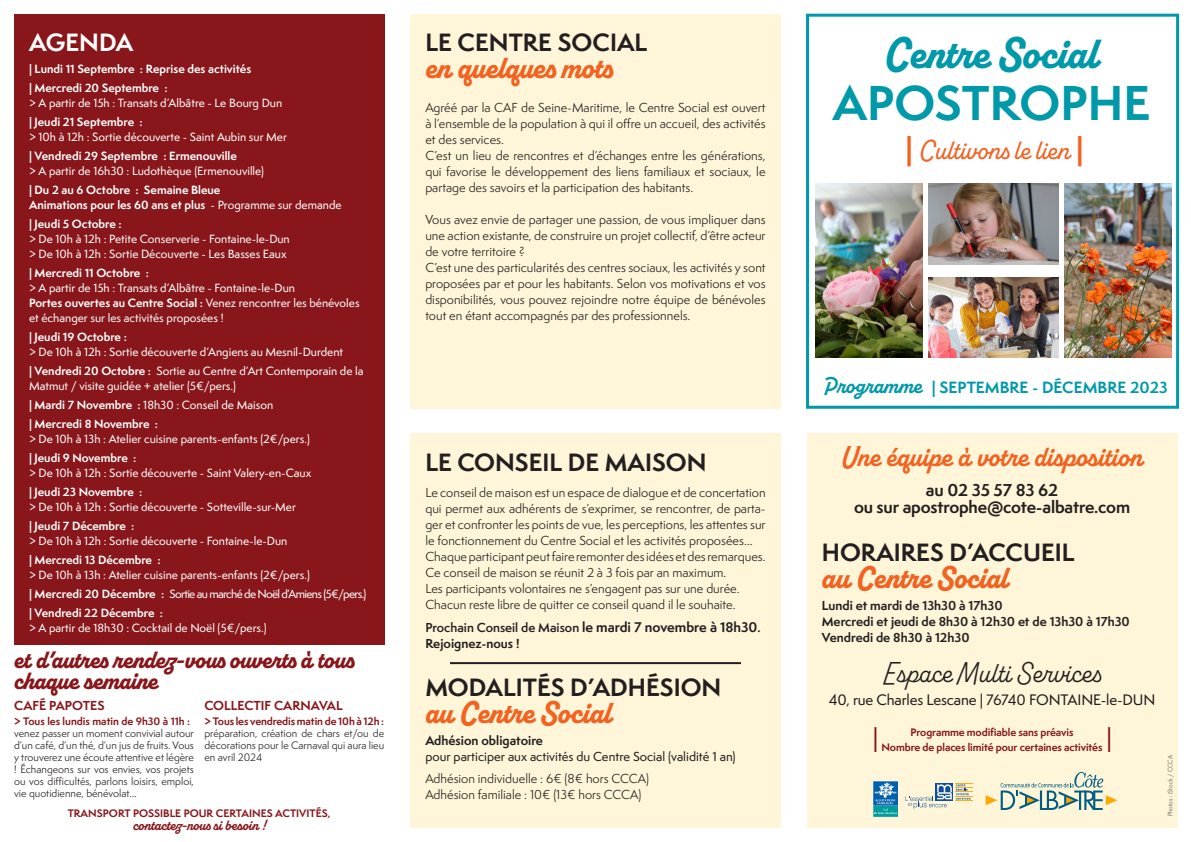
<style>
.page{position:relative;width:1191px;height:842px;background:#fff}
.page>*{position:absolute;margin:0;border:0;box-sizing:border-box;transform-origin:0 0}
.t1{font:800 45px "Alkaline";color:#0099a9}
.t2{font:700 45px "Semplicita Pro";color:#0099a9}
.t3{font:800 32px "Alkaline";color:#f26221}
.t4{font:700 29px "Alkaline";color:#f26221}
.t5{font:29px "Alkaline";color:#231f20}
.t6{font:500 28px "Alkaline";color:#f26221}
.t7{font:800 26px/21px "Alkaline";color:#88161a}
.t8{font:700 23px "Semplicita Pro";color:#231f20}
.t9{font:700 23px "Semplicita Pro";color:#fff}
.t10{font:500 23px "Semplicita Pro";color:#88161a}
.t11{font:700 16px "Semplicita Pro";letter-spacing:-.01em;color:#231f20}
.t12{font:700 15px "Semplicita Pro";color:#0099a9}
.t13{font:700 15px "Alkaline";color:#88161a}
.t14{font:500 14px "Semplicita Pro";letter-spacing:-.01em;color:#231f20}
.t15{font:12px/16px "Semplicita Pro";color:#231f20;text-align:justify}
.t16{font:700 12px "Semplicita Pro";color:#231f20}
.t17{font:500 12px "Semplicita Pro";color:#231f20}
.t18{font:600 12px "Semplicita Pro";color:#231f20}
.t19{font:700 12px "Semplicita Pro";color:#88161a}
.t20{font:500 11px/15px "Semplicita Pro";color:#fff}
.t21{font:700 11px "Semplicita Pro";color:#fff}
.t22{font:500 11px "Semplicita Pro";letter-spacing:-.06em;color:#fff}
.t23{font:10px/12px "Semplicita Pro";color:#231f20;text-align:justify}
.t24{font:700 10px "Semplicita Pro";letter-spacing:-.01em;color:#88161a}
.t25{font:6px "Semplicita Pro";letter-spacing:-.005em;color:#57585a}
.s1{font-weight:500}
.s2{font-weight:700}
.s3{font-weight:700;color:#88161a}
.s4{font-weight:700;font-size:13px}
.s5{font-family:"Semplicita Pro";font-weight:700}
.s6{font-family:"Alkaline";font-size:23px}
</style>
<div class="page">
<div style="left:14px;top:14px;width:370px;height:630px;background:#88161a"></div>
<div style="left:410px;top:434px;width:370px;height:394px;background:#fff6d9"></div>
<hr style="left:450px;top:662px;width:291px;height:2px;background:#231f20">
<div style="left:807px;top:434px;width:370px;height:394px;background:#fff6d9"></div>
<svg style="left:985px;top:772px;width:132px;height:38px"></svg>
<img style="left:873px;top:782px;width:24px;height:34px">
<svg style="left:905px;top:783px;width:68px;height:26px"></svg>
<div style="left:410px;top:14px;width:370px;height:394px;background:#fff6d9"></div>
<div style="left:806px;top:14px;width:373px;height:395px;border:3px solid #0099a9"></div>
<img style="left:815px;top:184px;width:107px;height:174px">
<img style="left:928px;top:184px;width:130px;height:81px">
<img style="left:928px;top:277px;width:130px;height:81px">
<img style="left:1064px;top:184px;width:107px;height:174px">
<p class="t9" style="left:29px;top:26px;width:106px">AGENDA</p>
<p class="t21" style="left:29px;top:61px;width:224px">| Lundi 11 Septembre : Reprise des activités</p>
<p class="t21" style="left:29px;top:80px;width:140px">| Mercredi 20 Septembre :</p>
<p class="t20" style="left:29px;top:96px;width:255px">&gt; A partir de 15h : Transats d’Albâtre - Le Bourg Dun</p>
<p class="t21" style="left:29px;top:114px;width:115px">| Jeudi 21 Septembre :</p>
<p class="t20" style="left:29px;top:130px;width:259px">&gt; 10h à 12h : Sortie découverte - Saint Aubin sur Mer</p>
<p class="t21" style="left:29px;top:148px;width:209px">| Vendredi 29 Septembre : Ermenouville</p>
<p class="t20" style="left:29px;top:164px;width:236px">&gt; A partir de 16h30 : Ludothèque (Ermenouville)</p>
<p class="t21" style="left:29px;top:182px;width:193px">| Du 2 au 6 Octobre : Semaine Bleue</p>
<p class="t21" style="left:29px;top:197px;width:314px">Animations pour les 60 ans et plus <span class="s1">- Programme sur demande</span></p>
<p class="t21" style="left:29px;top:216px;width:94px">| Jeudi 5 Octobre :</p>
<p class="t20" style="left:29px;top:232px;width:262px">&gt; De 10h à 12h : Petite Conserverie - Fontaine-le-Dun</p>
<p class="t20" style="left:29px;top:247px;width:259px">&gt; De 10h à 12h : Sortie Découverte - Les Basses Eaux</p>
<p class="t21" style="left:29px;top:265px;width:121px">| Mercredi 11 Octobre :</p>
<p class="t20" style="left:29px;top:281px;width:267px">&gt; A partir de 15h : Transats d’Albâtre - Fontaine-le-Dun</p>
<p class="t20" style="left:29px;top:296px;width:332px"><span class="s2">Portes ouvertes au Centre Social :</span> Venez rencontrer les bénévoles et échanger sur les activités proposées !</p>
<p class="t21" style="left:29px;top:329px;width:99px">| Jeudi 19 Octobre :</p>
<p class="t20" style="left:29px;top:345px;width:316px">&gt; De 10h à 12h : Sortie découverte d’Angiens au Mesnil-Durdent</p>
<p class="t20" style="left:29px;top:364px;width:336px"><span class="s2">| Vendredi 20 Octobre :</span> Sortie au Centre d’Art Contemporain de la<br>Matmut / visite guidée + atelier (5€/pers.)</p>
<p class="t20" style="left:29px;top:398px;width:246px"><span class="s2">| Mardi 7 Novembre :</span> 18h30 : Conseil de Maison</p>
<p class="t21" style="left:29px;top:416px;width:130px">| Mercredi 8 Novembre :</p>
<p class="t20" style="left:29px;top:432px;width:282px">&gt; De 10h à 13h : Atelier cuisine parents-enfants (2€/pers.)</p>
<p class="t21" style="left:29px;top:450px;width:109px">| Jeudi 9 Novembre :</p>
<p class="t20" style="left:29px;top:466px;width:284px">&gt; De 10h à 12h : Sortie découverte - Saint Valery-en-Caux</p>
<p class="t21" style="left:29px;top:484px;width:115px">| Jeudi 23 Novembre :</p>
<p class="t20" style="left:29px;top:500px;width:268px">&gt; De 10h à 12h : Sortie découverte - Sotteville-sur-Mer</p>
<p class="t21" style="left:29px;top:518px;width:107px">| Jeudi 7 Décembre :</p>
<p class="t20" style="left:29px;top:534px;width:260px">&gt; De 10h à 12h : Sortie découverte - Fontaine-le-Dun</p>
<p class="t21" style="left:29px;top:552px;width:133px">| Mercredi 13 Décembre :</p>
<p class="t20" style="left:29px;top:568px;width:282px">&gt; De 10h à 13h : Atelier cuisine parents-enfants (2€/pers.)</p>
<p class="t22" style="left:29px;top:586px;width:339px"><span class="s2">| Mercredi 20 Décembre :</span> Sortie au marché de Noël d’Amiens (5€/pers.)</p>
<p class="t21" style="left:29px;top:605px;width:135px">| Vendredi 22 Décembre :</p>
<p class="t20" style="left:29px;top:621px;width:239px">&gt; A partir de 18h30 : Cocktail de Noël (5€/pers.)</p>
<p class="t7" style="left:14px;top:650px;width:340px">et d’autres rendez-vous ouverts à tous chaque semaine</p>
<p class="t19" style="left:14px;top:697px;width:92px">CAFÉ PAPOTES</p>
<p class="t24" style="left:14px;top:714px;width:177px">&gt; Tous les lundis matin de 9h30 à 11h :</p>
<p class="t23" style="left:14px;top:727px;width:181px">venez passer un moment convivial autour d’un café, d’un thé, d’un jus de fruits. Vous y trouverez une écoute attentive et légère ! Échangeons sur vos envies, vos projets ou vos difficultés, parlons loisirs, emploi, vie quotidienne, bénévolat…</p>
<p class="t19" style="left:204px;top:697px;width:140px">COLLECTIF CARNAVAL</p>
<p class="t23" style="left:204px;top:715px;width:181px"><span class="s3">&gt; Tous les vendredis matin de 10h à 12h : </span>préparation, création de chars et/ou de décorations pour le Carnaval qui aura lieu en avril 2024</p>
<p class="t24" style="left:68px;top:806px;width:264px">TRANSPORT POSSIBLE POUR CERTAINES ACTIVITÉS,</p>
<p class="t13" style="left:133px;top:816px;width:134px">contactez-nous si besoin !</p>
<p class="t8" style="left:425px;top:26px;width:223px">LE CENTRE SOCIAL</p>
<p class="t3" style="left:425px;top:48px;width:188px">en quelques mots</p>
<p class="t15" style="left:425px;top:100px;width:342px">Agréé par la CAF de Seine-Maritime, le Centre Social est ouvert à l’ensemble de la population à qui il offre un accueil, des activités et des services.</p>
<p class="t15" style="left:425px;top:148px;width:342px">C’est un lieu de rencontres et d’échanges entre les générations, qui favorise le développement des liens familiaux et sociaux, le partage des savoirs et la participation des habitants.</p>
<p class="t15" style="left:425px;top:212px;width:342px">Vous avez envie de partager une passion, de vous impliquer dans une action existante, de construire un projet collectif, d’être acteur de votre territoire ?</p>
<p class="t15" style="left:425px;top:260px;width:342px">C’est une des particularités des centres sociaux, les activités y sont proposées par et pour les habitants. Selon vos motivations et vos disponibilités, vous pouvez rejoindre notre équipe de bénévoles tout en étant accompagnés par des professionnels.</p>
<p class="t8" style="left:425px;top:445px;width:283px">LE CONSEIL DE MAISON</p>
<p class="t15" style="left:425px;top:484px;width:342px">Le conseil de maison est un espace de dialogue et de concertation qui permet aux adhérents de s’exprimer, se rencontrer, de parta&shy;ger et confronter les points de vue, les perceptions, les attentes sur le fonctionnement du Centre Social et les activités proposées…</p>
<p class="t15" style="left:425px;top:548px;width:342px">Chaque participant peut faire remonter des idées et des remarques.<br>Ce conseil de maison se réunit 2 à 3 fois par an maximum.</p>
<p class="t15" style="left:425px;top:580px;width:316px">Les participants volontaires ne s’engagent pas sur une durée.</p>
<p class="t15" style="left:425px;top:596px;width:312px">Chacun reste libre de quitter ce conseil quand il le souhaite.</p>
<p class="t18" style="left:425px;top:619px;width:337px">Prochain Conseil de Maison <span class="s4">le mardi 7 novembre à 18h30</span><span class="s2">.</span></p>
<p class="t16" style="left:425px;top:634px;width:96px">Rejoignez-nous !</p>
<p class="t8" style="left:425px;top:670px;width:297px">MODALITÉS D’ADHÉSION</p>
<p class="t3" style="left:425px;top:693px;width:188px">au Centre Social</p>
<p class="t16" style="left:425px;top:731px;width:119px">Adhésion obligatoire</p>
<p class="t17" style="left:425px;top:748px;width:312px">pour participer aux activités du Centre Social (validité 1 an)</p>
<p class="t15" style="left:425px;top:770px;width:225px">Adhésion individuelle : 6€ (8€ hors CCCA)</p>
<p class="t15" style="left:425px;top:786px;width:218px">Adhésion familiale : 10€ (13€ hors CCCA)</p>
<p class="t1" style="left:885px;top:26px;width:214px">Centre Social</p>
<p class="t2" style="left:832px;top:70px;width:319px">APOSTROPHE</p>
<p class="t6" style="left:905px;top:133px;width:180px"><span class="s5">|</span> Cultivons le lien <span class="s5">|</span></p>
<p class="t12" style="left:824px;top:376px;width:345px"><span class="s6">Programme</span> | SEPTEMBRE - DÉCEMBRE 2023</p>
<p class="t4" style="left:841px;top:438px;width:303px">Une équipe à votre disposition</p>
<p class="t11" style="left:926px;top:478px;width:134px">au 02 35 57 83 62</p>
<p class="t11" style="left:854px;top:495px;width:277px">ou sur apostrophe@cote-albatre.com</p>
<p class="t8" style="left:822px;top:535px;width:254px">HORAIRES D’ACCUEIL</p>
<p class="t3" style="left:822px;top:557px;width:188px">au Centre Social</p>
<p class="t16" style="left:822px;top:596px;width:182px">Lundi et mardi de 13h30 à 17h30</p>
<p class="t16" style="left:822px;top:612px;width:309px">Mercredi et jeudi de 8h30 à 12h30 et de 13h30 à 17h30</p>
<p class="t16" style="left:822px;top:628px;width:149px">Vendredi de 8h30 à 12h30</p>
<p class="t5" style="left:883px;top:655px;width:219px">Espace Multi Services</p>
<p class="t14" style="left:828px;top:689px;width:328px">40, rue Charles Lescane | 76740 FONTAINE-le-DUN</p>
<p class="t24" style="left:910px;top:724px;width:164px">Programme modifiable sans préavis</p>
<p class="t24" style="left:881px;top:739px;width:222px">Nombre de places limité pour certaines activités</p>
<p class="t10" style="left:873px;top:721px;width:7px">|</p>
<p class="t10" style="left:1106px;top:721px;width:7px">|</p>
<p class="t25" style="left:1166px;top:816px;width:63px;rotate:-90deg">Photos : iStock / CCCA</p>
</div>
